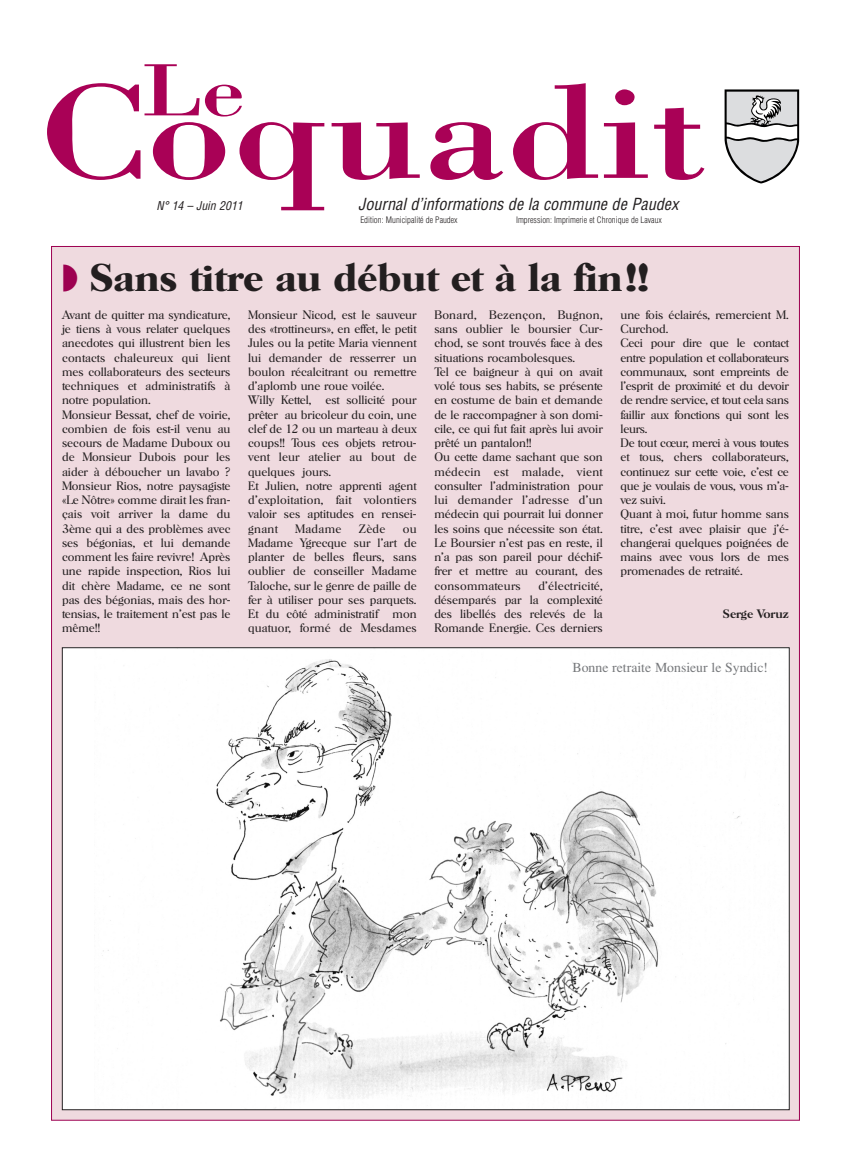
<style>
.page{position:relative;width:851px;height:1170px;background:#fff}
.page>*{position:absolute;margin:0;border:0;box-sizing:border-box;transform-origin:0 0}
.t1{font:600 37.5px "Horsham";color:#231f20}
.t2{font:italic condensed 16.25px "Helvetica";color:#231f20}
.t3{font:13.75px "Times";color:#76787b}
.t4{font:300 11.88px/14.2px "Horsham";color:#231f20}
.t5{font:300 11.88px/14.2px "Horsham";letter-spacing:-.02em;color:#231f20}
.t6{font:italic condensed 11.88px "Helvetica";color:#231f20}
.t7{font:500 11.88px "Horsham";color:#231f20}
.t8{font:300 condensed 8.75px "Helvetica";color:#231f20}
.s1{color:#9d0151}
</style>
<div class="page">
<svg style="left:47px;top:64px;width:277px;height:146px"></svg>
<svg style="left:331px;top:122px;width:88px;height:58px"></svg>
<svg style="left:430px;top:122px;width:73px;height:58px"></svg>
<svg style="left:513px;top:83px;width:85px;height:97px"></svg>
<svg style="left:604px;top:89px;width:43px;height:89px"></svg>
<svg style="left:654px;top:108px;width:50px;height:72px"></svg>
<svg style="left:724px;top:89px;width:75px;height:95px"></svg>
<div style="left:52px;top:246px;width:747px;height:873px;background:#efdadf"></div>
<div style="left:62px;top:647px;width:727px;height:462px;background:#fff"></div>
<img style="left:102px;top:659px;width:640px;height:440px">
<p class="t6" style="left:156px;top:199px;width:88px">N° 14 – Juin 2011</p>
<h2 class="t2" style="left:358px;top:195px;width:322px">Journal d’informations de la commune de Paudex</h2>
<p class="t8" style="left:360px;top:215px;width:99px">Edition: Municipalité de Paudex</p>
<p class="t8" style="left:516px;top:215px;width:147px">Impression: Imprimerie et Chronique de Lavaux</p>
<h1 class="t1" style="left:62px;top:256px;width:588px"><span class="s1">◗</span> Sans titre au début et à la fin!!</h1>
<p class="t4" style="left:62px;top:307px;width:170px">Avant de quitter ma syndicature, je tiens à vous relater quelques anecdotes qui illustrent bien les contacts chaleureux qui lient mes collaborateurs des secteurs techniques et administratifs à notre population.<br>Monsieur Bessat, chef de voirie, combien de fois est-il venu au secours de Madame Duboux ou de Monsieur Dubois pour les aider à déboucher un lavabo ?<br>Monsieur Rios, notre paysagiste «Le Nôtre» comme dirait les fran&shy;çais voit arriver la dame du<br>3ème qui a des problèmes avec ses bégonias, et lui demande comment les faire revivre! Après une rapide inspection, Rios lui dit chère Madame, ce ne sont pas des bégonias, mais des hor&shy;tensias, le traitement n’est pas le même!!</p>
<p class="t4" style="left:248px;top:307px;width:170px">Monsieur Nicod, est le sauveur des «trottineurs», en effet, le petit<br>Jules ou la petite Maria viennent lui demander de resserrer un boulon récalcitrant ou remettre d’aplomb une roue voilée.<br>Willy Kettel, est sollicité pour prêter au bricoleur du coin, une clef de 12 ou un marteau à deux coups!! Tous ces objets retrou&shy;vent leur atelier au bout de quelques jours.<br>Et Julien, notre apprenti agent d’exploitation, fait volontiers valoir ses aptitudes en rensei&shy;gnant</p>
<p class="t4" style="left:295px;top:521px;width:48px">Madame</p>
<p class="t4" style="left:358px;top:521px;width:28px">Zède</p>
<p class="t4" style="left:248px;top:521px;width:170px;text-align:justify;text-indent:154px">ou Madame Ygrecque sur l’art de planter de belles fleurs, sans oublier de conseiller Madame Taloche, sur le genre de paille de fer à utiliser pour ses parquets.<br>Et du côté administratif mon quatuor, formé de Mesdames</p>
<p class="t4" style="left:434px;top:307px;width:170px">Bonard, Bezençon, Bugnon, sans oublier le boursier Cur&shy;chod, se sont trouvés face à des situations rocambolesques.<br>Tel ce baigneur à qui on avait volé tous ses habits, se présente en costume de bain et demande de le raccompagner à son domi&shy;cile, ce qui fut fait après lui avoir prêté un pantalon!!<br>Ou cette dame sachant que son médecin est malade, vient consulter l’administration pour lui demander l’adresse d’un médecin qui pourrait lui donner les soins que nécessite son état.<br>Le Boursier n’est pas en reste, il n’a pas son pareil pour déchif&shy;frer et mettre au courant, des consommateurs</p>
<p class="t4" style="left:434px;top:578px;width:170px;text-align:justify;text-indent:104px">d’électricité, désemparés par la complexité des libellés des relevés de la Romande Energie. Ces derniers</p>
<p class="t5" style="left:620px;top:307px;width:170px">une fois éclairés, remercient M.<br>Curchod.<br>Ceci pour dire que le contact entre population et collaborateurs communaux, sont empreints de l’esprit de proximité et du devoir de rendre service, et tout cela sans faillir aux fonctions qui sont les leurs.<br>De tout cœur, merci à vous toutes et tous, chers collaborateurs, continuez sur cette voie, c’est ce que je voulais de vous, vous m’a&shy;vez suivi.<br>Quant à moi, futur homme sans titre, c’est avec plaisir que j’é&shy;changerai quelques poignées de mains avec vous lors de mes promenades de retraité.</p>
<p class="t7" style="left:722px;top:607px;width:67px">Serge Voruz</p>
<p class="t3" style="left:572px;top:658px;width:197px">Bonne retraite Monsieur le Syndic!</p>
</div>
